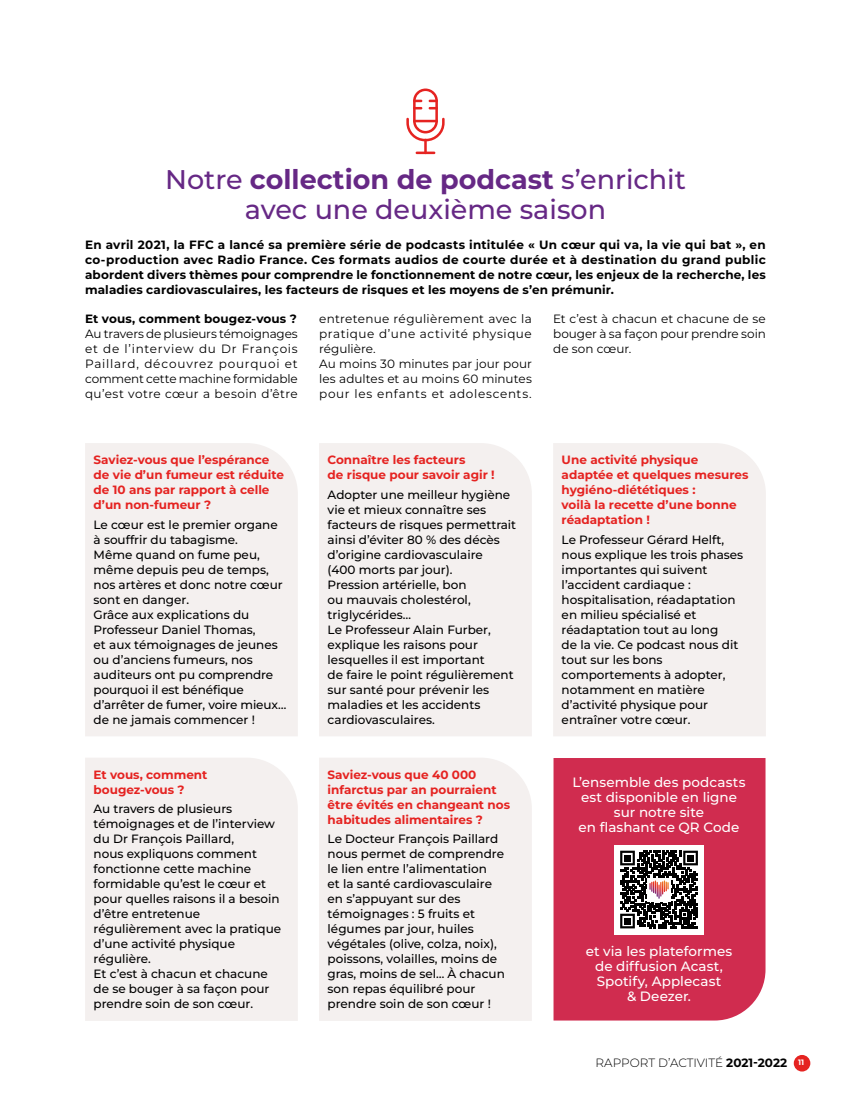
<style>
.page{position:relative;width:851px;height:1106px;background:#fff}
.page>*{position:absolute;margin:0;border:0;box-sizing:border-box;transform-origin:0 0}
.t1{font:500 27px/30px "Montserrat";color:#662885;text-align:center}
.t2{font:500 13.5px/15px "Montserrat";letter-spacing:.005em;color:#fff;text-align:center}
.t3{font:500 12px/15px "Montserrat";color:#000}
.t4{font:12px/15px "Montserrat";letter-spacing:.01em;color:#000;text-align:justify}
.t5{font:700 12px/15px "Montserrat";letter-spacing:.01em;color:#000;text-align:justify}
.t6{font:700 12px/15px "Montserrat";color:#e52321}
.t7{font:300 12px "Montserrat";color:#000}
.s1{font-weight:700}
.s2{font-weight:700;font-size:7.8px;color:#fff}
</style>
<div class="page">
<div style="left:85px;top:758px;width:213px;height:262px;background:#f4f0ef"></div>
<div style="left:319px;top:443px;width:212px;height:293px;background:#f4f0ef"></div>
<div style="left:319px;top:758px;width:212px;height:262px;background:#f4f0ef"></div>
<div style="left:553px;top:443px;width:212px;height:293px;background:#f4f0ef"></div>
<div style="left:85px;top:443px;width:213px;height:293px;background:#f4f0ef"></div>
<div style="left:553px;top:758px;width:212px;height:262px;background:#d02c4f"></div>
<div style="left:614px;top:845px;width:89px;height:89px;background:#fff"></div>
<svg style="left:620px;top:850px;width:77px;height:78px"></svg>
<svg style="left:406px;top:88px;width:38px;height:66px"></svg>
<hr style="left:415px;top:152px;width:20px;height:2px;background:#e52321">
<div style="left:793px;top:1054px;width:17px;height:17px;background:#e52321;border-radius:50%"></div>
<h1 class="t1" style="left:165px;top:166px;width:522px">Notre <span class="s1">collection de podcast</span> s’enrichit avec une deuxième saison</h1>
<p class="t5" style="left:85px;top:238px;width:682px">En avril 2021, la FFC a lancé sa première série de podcasts intitulée « Un cœur qui va, la vie qui bat », en co-production avec Radio France. Ces formats audios de courte durée et à destination du grand public abordent divers thèmes pour comprendre le fonctionnement de notre cœur, les enjeux de la recherche, les maladies cardiovasculaires, les facteurs de risques et les moyens de s’en prémunir.</p>
<p class="t5" style="left:85px;top:312px;width:213px">Et vous, comment bougez-vous ?</p>
<p class="t4" style="left:85px;top:327px;width:214px">Au travers de plusieurs témoignages et de l’interview du Dr François Paillard, découvrez pourquoi et comment cette machine formidable qu’est votre cœur a besoin d’être</p>
<p class="t6" style="left:94px;top:453px;width:192px">Saviez-vous que l’espérance de vie d’un fumeur est réduite de 10 ans par rapport à celle d’un non-fumeur ?</p>
<p class="t3" style="left:94px;top:517px;width:194px">Le cœur est le premier organe à souffrir du tabagisme.<br>Même quand on fume peu, même depuis peu de temps, nos artères et donc notre cœur sont en danger.<br>Grâce aux explications du<br>Professeur Daniel Thomas,<br>et aux témoignages de jeunes ou d’anciens fumeurs, nos auditeurs ont pu comprendre pourquoi il est bénéfique d’arrêter de fumer, voire mieux… de ne jamais commencer !</p>
<p class="t6" style="left:94px;top:767px;width:115px">Et vous, comment bougez-vous ?</p>
<p class="t3" style="left:94px;top:802px;width:189px">Au travers de plusieurs témoignages et de l’interview du Dr François Paillard,<br>nous expliquons comment fonctionne cette machine formidable qu’est le cœur et pour quelles raisons il a besoin d’être entretenue régulièrement avec la pratique d’une activité physique régulière.<br>Et c’est à chacun et chacune de se bouger à sa façon pour prendre soin de son cœur.</p>
<p class="t4" style="left:319px;top:312px;width:214px;text-align:left">entretenue régulièrement avec la pratique d’une activité physique régulière.<br>Au moins 30 minutes par jour pour les adultes et au moins 60 minutes pour les enfants et adolescents.</p>
<p class="t4" style="left:553px;top:312px;width:214px">Et c’est à chacun et chacune de se bouger à sa façon pour prendre soin de son cœur.</p>
<p class="t6" style="left:327px;top:453px;width:169px">Connaître les facteurs<br>de risque pour savoir agir !</p>
<p class="t3" style="left:327px;top:487px;width:190px">Adopter une meilleur hygiène vie et mieux connaître ses facteurs de risques permettrait ainsi d’éviter 80 % des décès d’origine cardiovasculaire<br>(400 morts par jour).<br>Pression artérielle, bon<br>ou mauvais cholestérol, triglycérides…<br>Le Professeur Alain Furber, explique les raisons pour lesquelles il est important<br>de faire le point régulièrement sur santé pour prévenir les maladies et les accidents cardiovasculaires.</p>
<p class="t6" style="left:327px;top:767px;width:184px">Saviez-vous que 40 000 infarctus par an pourraient être évités en changeant nos habitudes alimentaires ?</p>
<p class="t3" style="left:327px;top:832px;width:179px">Le Docteur François Paillard nous permet de comprendre le lien entre l’alimentation<br>et la santé cardiovasculaire en s’appuyant sur des témoignages : 5 fruits et légumes par jour, huiles végétales (olive, colza, noix), poissons, volailles, moins de gras, moins de sel… À chacun son repas équilibré pour prendre soin de son cœur !</p>
<p class="t6" style="left:561px;top:453px;width:188px">Une activité physique adaptée et quelques mesures hygiéno-diététiques :<br>voilà la recette d’une bonne réadaptation !</p>
<p class="t3" style="left:561px;top:532px;width:183px">Le Professeur Gérard Helft, nous explique les trois phases importantes qui suivent l’accident cardiaque : hospitalisation, réadaptation en milieu spécialisé et réadaptation tout au long<br>de la vie. Ce podcast nous dit tout sur les bons comportements à adopter, notamment en matière d’activité physique pour entraîner votre cœur.</p>
<p class="t2" style="left:572px;top:775px;width:174px">L’ensemble des podcasts est disponible en ligne sur notre site<br>en flashant ce QR Code</p>
<p class="t2" style="left:585px;top:944px;width:148px">et via les plateformes de diffusion Acast,<br>Spotify, Applecast<br>&amp; Deezer.</p>
<p class="t7" style="left:595px;top:1054px;width:210px">RAPPORT D’ACTIVITÉ <span class="s1">2021-2022</span> <span class="s2">11</span></p>
</div>
